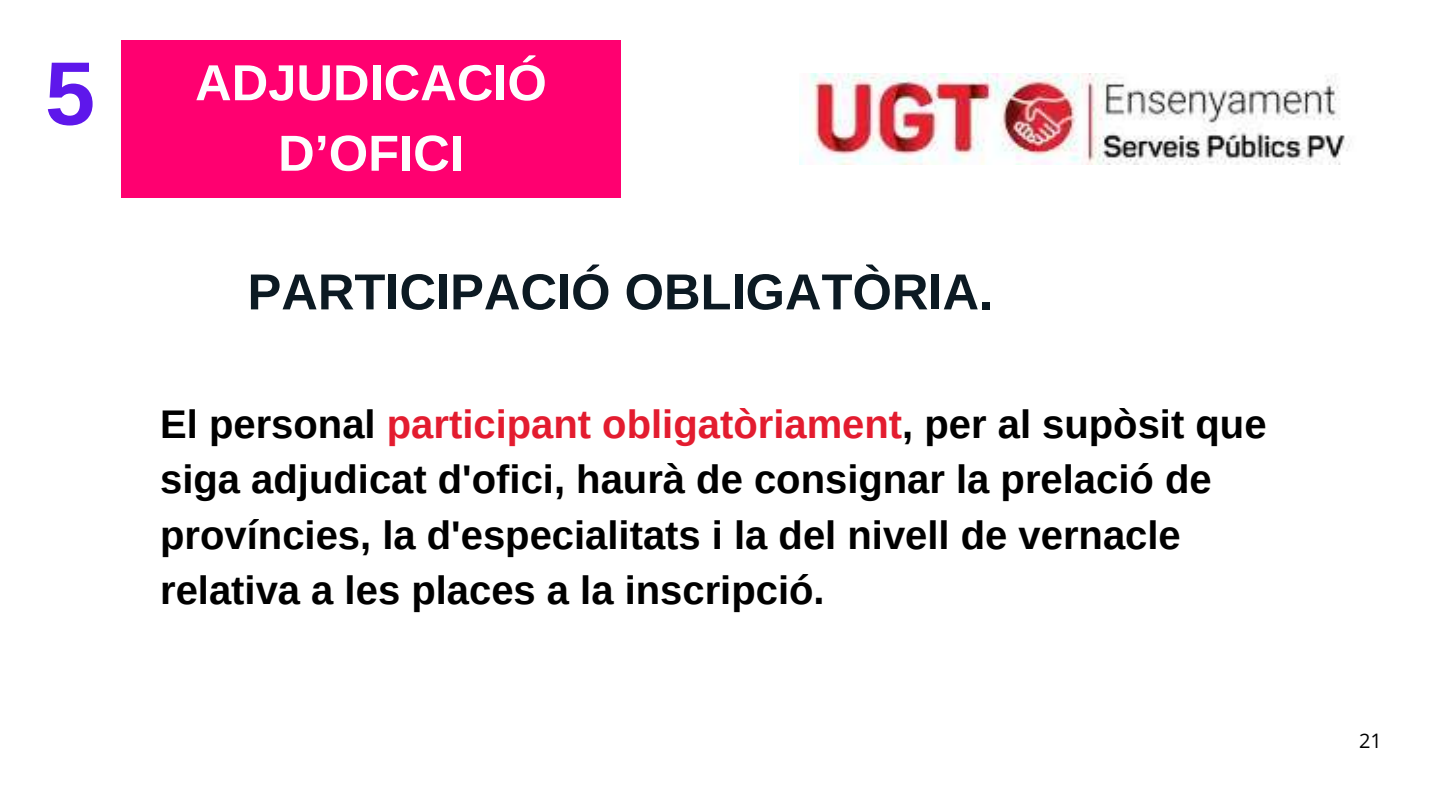
<style>
.page{position:relative;width:1440px;height:810px;background:#fff}
.page>*{position:absolute;margin:0;border:0;box-sizing:border-box;transform-origin:0 0}
.t1{font:700 90px "Arimo";color:#5e17eb}
.t2{font:700 50.7px "Arimo";color:#0c1a23}
.t3{font:700 50.7px/70.5px "Arimo";color:#fefefe;text-align:center}
.t4{font:700 40px/55.5px "Arimo";color:#000}
.t5{font:20px "Open Sans";color:#000}
.s1{color:#e31c2f}
</style>
<div class="page">
<img style="left:799px;top:74px;width:551px;height:90px">
<div style="left:122px;top:40px;width:498px;height:158px;background:#ff0070"></div>
<h1 class="t1" style="left:45px;top:43px;width:52px">5</h1>
<p class="t3" style="left:195px;top:47px;width:353px">ADJUDICACIÓ<br>D’OFICI</p>
<p class="t2" style="left:248px;top:264px;width:747px">PARTICIPACIÓ OBLIGATÒRIA.</p>
<p class="t4" style="left:160px;top:396px;width:1108px">El personal <span class="s1">participant obligatòriament</span>, per al supòsit que siga adjudicat d'ofici, haurà de consignar la prelació de províncies, la d'especialitats i la del nivell de vernacle relativa a les places a la inscripció.</p>
<p class="t5" style="left:1359px;top:727px;width:24px">21</p>
</div>
